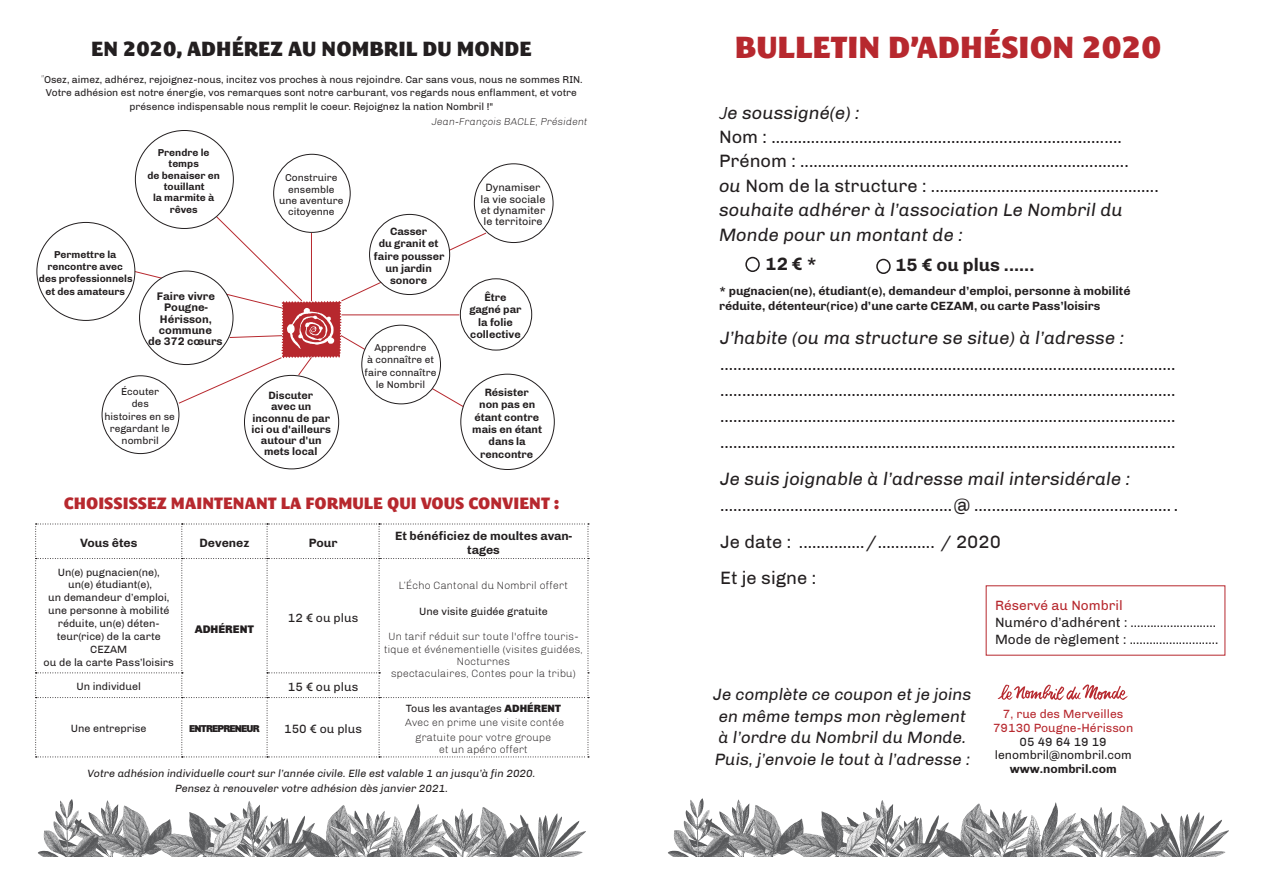
<style>
.page{position:relative;width:1263px;height:893px;background:#fff}
.page>*{position:absolute;margin:0;border:0;box-sizing:border-box;transform-origin:0 0}
.t1{font:30.6px "M Egalopolis Extra";color:#b7282e}
.t2{font:20.55px "M Egalopolis Extra";color:#231f20}
.t3{font:18.3px/24.5px "Chivo";color:#231f20}
.t4{font:italic 18.3px "Chivo";color:#231f20}
.t5{font:700 18.3px "Chivo";color:#231f20}
.t6{font:italic 16.8px/21.5px "Chivo";color:#231f20}
.t7{font:16.35px "M Egalopolis Extra";color:#b7282e}
.t8{font:13.8px/16.8px "Chivo";color:#231f20}
.t9{font:13.8px "Chivo";color:#b7282e}
.t10{font:700 12.3px/14.7px "Chivo";color:#231f20;text-align:center}
.t11{font:12.3px "Chivo";color:#231f20}
.t12{font:700 12.15px/14.7px "Chivo";color:#231f20}
.t13{font:12.15px/13.8px "Chivo";color:#b7282e;text-align:center}
.t14{font:12.15px/13.8px "Chivo";color:#231f20;text-align:center}
.t15{font:700 11.25px/11.2px "Chivo";color:#231f20;text-align:center}
.t16{font:900 11.25px "Chivo";color:#231f20}
.t17{font:10.8px/12.9px "Chivo";color:#231f20;text-align:center}
.t18{font:300 10.8px/12.3px "Chivo";color:#231f20;text-align:center}
.t19{font:700 10.8px/12.3px "Chivo";color:#231f20;text-align:center}
.t20{font:italic 10.8px/14.4px "Chivo";color:#231f20;text-align:center}
.t21{font:10.2px/12.3px "Chivo";color:#231f20;text-align:center}
.t22{font:700 10.2px/11.2px "Chivo";color:#231f20;text-align:center}
.t23{font:italic 300 10.2px "Chivo";color:#231f20}
.t24{font:900 10.2px "Chivo";letter-spacing:-.08em;color:#231f20}
.s1{font-family:"Source Sans Pro";font-weight:200;font-style:italic;font-size:11.85px}
.s2{font-weight:400}
.s3{font-weight:900}
.s4{font-family:"Source Sans Pro";font-style:italic}
.s5{font-style:italic}
</style>
<div class="page">
<img style="left:668px;top:798px;width:284px;height:59px">
<img style="left:936px;top:798px;width:293px;height:58px">
<img style="left:997px;top:684px;width:132px;height:17px">
<div style="left:876px;top:259px;width:15px;height:15px;border:2px solid #231f20;border-radius:50%"></div>
<div style="left:745px;top:257px;width:15px;height:15px;border:2px solid #231f20;border-radius:50%"></div>
<svg style="left:35px;top:524px;width:554px;height:233px"></svg>
<img style="left:38px;top:799px;width:265px;height:58px">
<img style="left:303px;top:804px;width:283px;height:53px">
<svg style="left:134px;top:215px;width:353px;height:193px"></svg>
<div style="left:140px;top:271px;width:93px;height:94px;background:#fff;border-radius:50%"></div>
<div style="left:102px;top:375px;width:77px;height:79px;border:1px solid #231f20;border-radius:50%"></div>
<div style="left:273px;top:154px;width:77px;height:79px;border:1px solid #231f20;border-radius:50%"></div>
<div style="left:460px;top:279px;width:72px;height:71px;border:1px solid #231f20;border-radius:50%"></div>
<div style="left:474px;top:164px;width:79px;height:79px;border:1px solid #231f20;border-radius:50%"></div>
<div style="left:369px;top:214px;width:81px;height:81px;background:#fff;border-radius:50%"></div>
<div style="left:369px;top:214px;width:81px;height:81px;border:1px solid #231f20;border-radius:50%"></div>
<div style="left:362px;top:325px;width:78px;height:79px;background:#fff;border-radius:50%"></div>
<div style="left:361px;top:325px;width:80px;height:79px;border:1px solid #231f20;border-radius:50%"></div>
<p class="t2" style="left:91px;top:34px;width:442px">EN 2020, ADHÉREZ AU NOMBRIL DU MONDE</p>
<p class="t21" style="left:40px;top:73px;width:544px;line-height:13.4px"><span class="s1">"</span>Osez, aimez, adhérez, rejoignez-nous, incitez vos proches à nous rejoindre. Car sans vous, nous ne sommes RIN.<br>Votre adhésion est notre énergie, vos remarques sont notre carburant, vos regards nous enflamment, et votre présence indispensable nous remplit le coeur. Rejoignez la nation Nombril !"</p>
<p class="t23" style="left:432px;top:116px;width:157px">Jean-François BACLE, Président</p>
<p class="t22" style="left:39px;top:248px;width:95px;line-height:12.3px">Permettre la rencontre avec des professionnels et des amateurs</p>
<p class="t22" style="left:147px;top:147px;width:74px">Prendre le temps<br>de benaiser en touillant<br>la marmite à rêves</p>
<p class="t15" style="left:148px;top:291px;width:76px">Faire vivre<br>Pougne-<br>Hérisson, commune<br>de 372 cœurs</p>
<p class="t21" style="left:104px;top:385px;width:72px">Écouter<br>des<br>histoires en se regardant le nombril</p>
<p class="t21" style="left:279px;top:172px;width:66px;line-height:11.2px">Construire ensemble une aventure citoyenne</p>
<p class="t19" style="left:374px;top:225px;width:72px">Casser<br>du granit et faire pousser un jardin sonore</p>
<p class="t19" style="left:252px;top:390px;width:81px;line-height:11.2px">Discuter<br>avec un inconnu de par ici ou d'ailleurs autour d'un mets local</p>
<p class="t21" style="left:364px;top:341px;width:73px">Apprendre<br>à connaître et faire connaître le Nombril</p>
<p class="t17" style="left:480px;top:182px;width:67px;line-height:11.2px">Dynamiser la vie sociale et dynamiter le territoire</p>
<p class="t19" style="left:469px;top:291px;width:54px">Être gagné par la folie collective</p>
<p class="t19" style="left:472px;top:386px;width:71px">Résister<br>non pas en étant contre mais en étant dans la rencontre</p>
<p class="t7" style="left:64px;top:491px;width:497px">CHOISSISSEZ MAINTENANT LA FORMULE QUI VOUS CONVIENT :</p>
<p class="t10" style="left:80px;top:535px;width:59px">Vous êtes</p>
<p class="t10" style="left:199px;top:535px;width:51px">Devenez</p>
<p class="t10" style="left:309px;top:535px;width:30px">Pour</p>
<p class="t10" style="left:395px;top:528px;width:178px">Et bénéficiez de moultes avan&shy;tages</p>
<p class="t17" style="left:44px;top:565px;width:132px">Un(e) pugnacien(ne),<br>un(e) étudiant(e),<br>un demandeur d’emploi, une personne à mobilité réduite, un(e) déten&shy;teur(rice) de la carte<br>CEZAM<br>ou de la carte Pass’loisirs</p>
<p class="t18" style="left:399px;top:579px;width:171px">L’Écho Cantonal du Nombril offert</p>
<p class="t17" style="left:419px;top:605px;width:130px">Une visite guidée gratuite</p>
<p class="t18" style="left:384px;top:630px;width:201px">Un tarif réduit sur toute l'offre touris&shy;tique et événementielle (visites guidées, Nocturnes<br>spectaculaires, Contes pour la tribu)</p>
<p class="t11" style="left:288px;top:610px;width:72px">12 € ou plus</p>
<p class="t16" style="left:195px;top:623px;width:61px">ADHÉRENT</p>
<p class="t17" style="left:76px;top:680px;width:66px">Un individuel</p>
<p class="t11" style="left:288px;top:680px;width:72px">15 € ou plus</p>
<p class="t17" style="left:71px;top:722px;width:77px">Une entreprise</p>
<p class="t24" style="left:189px;top:722px;width:72px">ENTREPRENEUR</p>
<p class="t11" style="left:284px;top:722px;width:79px">150 € ou plus</p>
<p class="t18" style="left:405px;top:701px;width:161px;line-height:14.4px"><span class="s2">Tous les avantages</span> <span class="s3">ADHÉRENT<br></span>Avec en prime une visite contée gratuite pour votre groupe</p>
<p class="t18" style="left:439px;top:743px;width:90px">et un apéro offert</p>
<p class="t20" style="left:87px;top:766px;width:449px">Votre adhésion individuelle court sur l’année civile. Elle est valable 1 an jusqu’à fin 2020.<br>Pensez à renouveler votre adhésion dès janvier 2021.</p>
<h1 class="t1" style="left:735px;top:24px;width:428px">BULLETIN D’ADHÉSION 2020</h1>
<p class="t3" style="left:719px;top:100px;width:441px"><span class="s4">J</span><span class="s5">e soussigné(e) :<br></span>Nom : ................................................................................<br>Prénom : ...........................................................................<br><span class="s5">ou</span> Nom de la structure : .................................................... <span class="s5">souhaite adhérer à l’association Le Nombril du Monde pour un montant de :</span></p>
<p class="t5" style="left:765px;top:253px;width:53px">12 € *</p>
<p class="t5" style="left:895px;top:254px;width:141px">15 € ou plus ......</p>
<p class="t12" style="left:719px;top:284px;width:413px">* pugnacien(ne), étudiant(e), demandeur d’emploi, personne à mobilité réduite, détenteur(rice) d’une carte CEZAM, ou carte Pass’loisirs</p>
<p class="t4" style="left:720px;top:328px;width:405px">J’habite (ou ma structure se situe) à l’adresse :</p>
<p class="t3" style="left:720px;top:351px;width:457px;line-height:26px;text-align:justify">........................................................................................................ ........................................................................................................ ........................................................................................................ ........................................................................................................</p>
<p class="t4" style="left:720px;top:468px;width:411px">Je suis joignable à l’adresse mail intersidérale :</p>
<p class="t3" style="left:720px;top:486px;width:460px;line-height:36.6px">.....................................................@ ............................................. .<br>Je date : .............../............. / 2020<br>Et je signe :</p>
<p class="t6" style="left:713px;top:684px;width:260px">Je complète ce coupon et je joins en même temps mon règlement à l’ordre du Nombril du Monde.<br>Puis, j’envoie le tout à l’adresse :</p>
<p class="t9" style="left:995px;top:597px;width:129px">Réservé au Nombril</p>
<p class="t8" style="left:995px;top:614px;width:225px">Numéro d’adhérent : ..........................<br>Mode de règlement : ...........................</p>
<p class="t13" style="left:993px;top:707px;width:142px">7, rue des Merveilles<br>79130 Pougne-Hérisson</p>
<p class="t14" style="left:995px;top:735px;width:138px">05 49 64 19 19 lenombril@nombril.com</p>
<p class="t12" style="left:1010px;top:762px;width:109px">www.nombril.com</p>
</div>
